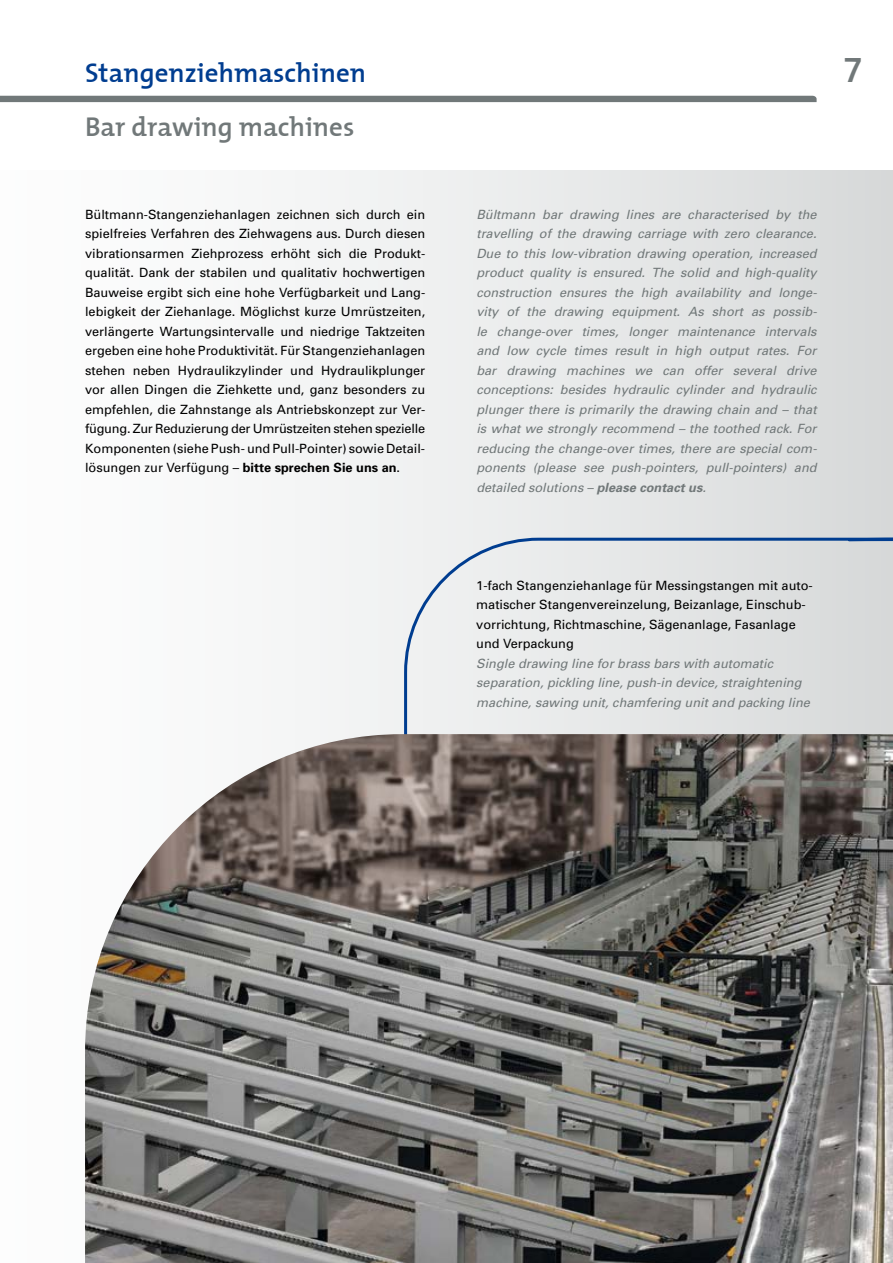
<style>
.page{position:relative;width:893px;height:1263px;background:#fff}
.page>*{position:absolute;margin:0;border:0;box-sizing:border-box;transform-origin:0 0}
.t1{font:35.7px "The Mix Semi Bold Expert";color:#717879}
.t2{font:27px "The Mix Semi Bold Plain";color:#003d90}
.t3{font:27px "The Mix Semi Bold Plain";color:#717879}
.t4{font:12.75px/19.5px "Univers";color:#000;text-align:justify}
.t5{font:italic 12.75px/19.5px "Univers";color:#717879;text-align:justify}
.s1{font-weight:700}
</style>
<div class="page">
<div style="left:0;top:96px;width:817px;height:6px;background:#717879"></div>
<div style="left:0;top:170px;width:893px;height:1093px;background:linear-gradient(to right,#fff,#d9dbdc)"></div>
<svg style="left:403px;top:536px;width:490px;height:198px;background:#dfe2e4"></svg>
<img style="left:85px;top:734px;width:808px;height:529px">
<h2 class="t2" style="left:85px;top:51px;width:283px">Stangenziehmaschinen</h2>
<h2 class="t3" style="left:85px;top:105px;width:271px">Bar drawing machines</h2>
<p class="t4" style="left:85px;top:204px;width:342px">Bültmann-Stangenziehanlagen zeichnen sich durch ein spielfreies Verfahren des Ziehwagens aus. Durch diesen vibrationsarmen Ziehprozess erhöht sich die Produkt&shy;qualität. Dank der stabilen und qualitativ hochwertigen Bauweise ergibt sich eine hohe Verfügbarkeit und Lang&shy;lebigkeit der Ziehanlage. Möglichst kurze Umrüstzeiten, verlängerte Wartungsintervalle und niedrige Taktzeiten ergeben eine hohe Produktivität. Für Stangenziehanlagen stehen neben Hydraulikzylinder und Hydraulikplunger vor allen Dingen die Ziehkette und, ganz besonders zu empfehlen, die Zahnstange als Antriebskonzept zur Ver&shy;fügung. Zur Reduzierung der Umrüstzeiten stehen spezielle Komponenten (siehe Push- und Pull-Pointer) sowie Detail&shy;lösungen zur Verfügung – <span class="s1">bitte sprechen Sie uns an</span>.</p>
<p class="t5" style="left:476px;top:204px;width:342px">Bültmann bar drawing lines are characterised by the travelling of the drawing carriage with zero clearance.<br>Due to this low-vibration drawing operation, increased product quality is ensured. The solid and high-quality construction ensures the high availability and longe&shy;vity of the drawing equipment. As short as possib&shy;le change-over times, longer maintenance intervals and low cycle times result in high output rates. For bar drawing machines we can offer several drive conceptions: besides hydraulic cylinder and hydraulic plunger there is primarily the drawing chain and – that is what we strongly recommend – the toothed rack. For reducing the change-over times, there are special com&shy;ponents (please see push-pointers, pull-pointers) and detailed solutions – <span class="s1">please contact us</span>.</p>
<h1 class="t1" style="left:843px;top:41px;width:21px">7</h1>
<p class="t4" style="left:476px;top:575px;width:338px;text-align:left">1-fach Stangenziehanlage für Messingstangen mit auto&shy;matischer Stangenvereinzelung, Beizanlage, Einschub&shy;vorrichtung, Richtmaschine, Sägenanlage, Fasanlage und Verpackung</p>
<p class="t5" style="left:476px;top:653px;width:335px;text-align:left">Single drawing line for brass bars with automatic separation, pickling line, push-in device, straightening machine, sawing unit, chamfering unit and packing line</p>
</div>
